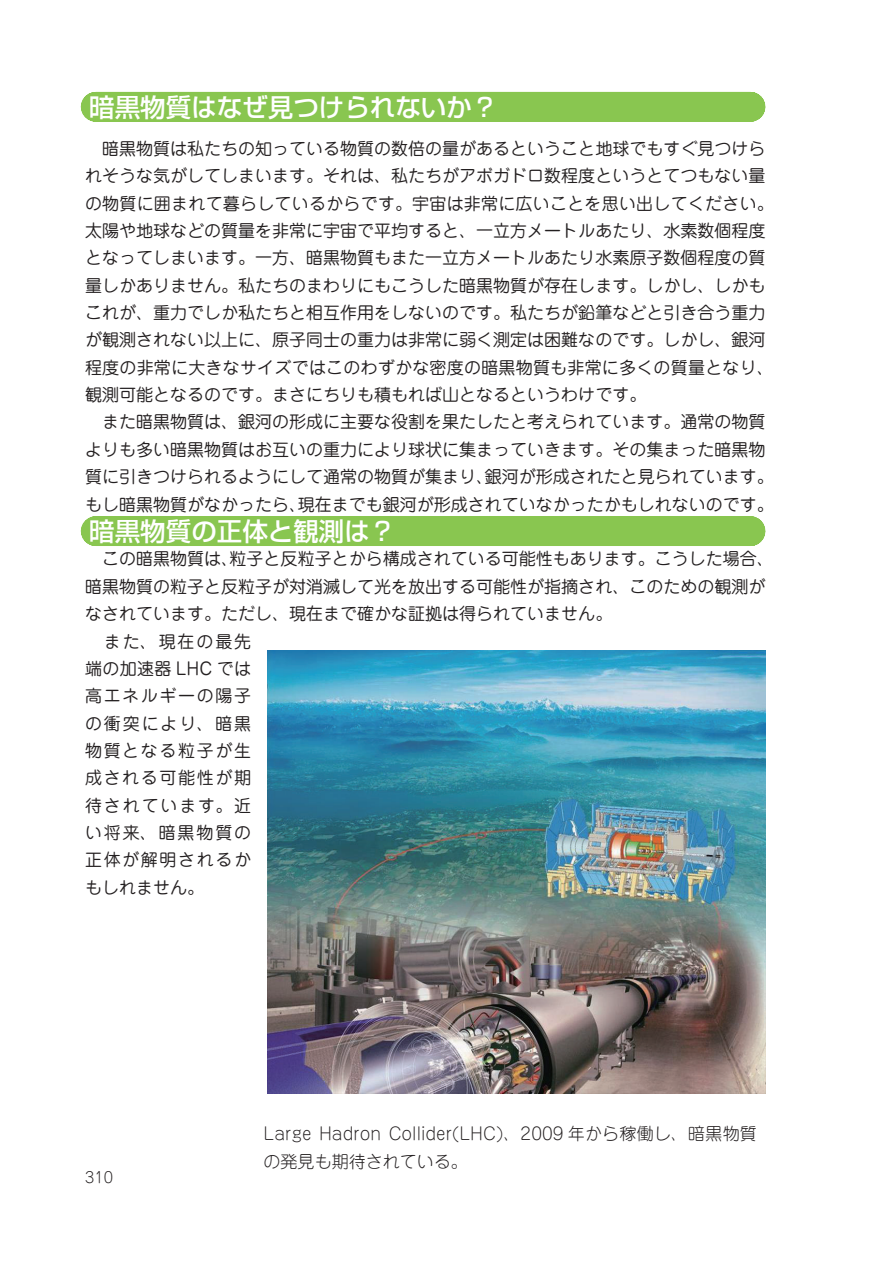
<style>
.page{position:relative;width:893px;height:1263px;background:#fff}
.page>*{position:absolute;margin:0;border:0;box-sizing:border-box;transform-origin:0 0}
.t1{font:500 25.5px "Shin Go Pro";color:#fff}
.t2{font:16.95px/27.3px "Jun 201 Pro";color:#231f20}
.t3{font:300 16.95px/27.3px "Jun 101 Pro";color:#231f20}
.t4{font:300 14.85px "Jun 101 Pro";color:#231f20}
</style>
<div class="page">
<div style="left:96px;top:92px;width:654px;height:30px;background:#89c650"></div>
<div style="left:96px;top:516px;width:654px;height:30px;background:#89c650"></div>
<img style="left:268px;top:651px;width:497px;height:442px">
<h1 class="t1" style="left:89px;top:86px;width:410px">暗黒物質はなぜ見つけられないか？</h1>
<p class="t2" style="left:85px;top:133px;width:690px">　暗黒物質は私たちの知っている物質の数倍の量があるということ地球でもすぐ見つけられそうな気がしてしまいます。それは、私たちがアボガドロ数程度というとてつもない量の物質に囲まれて暮らしているからです。宇宙は非常に広いことを思い出してください。太陽や地球などの質量を非常に宇宙で平均すると、一立方メートルあたり、水素数個程度となってしまいます。一方、暗黒物質もまた一立方メートルあたり水素原子数個程度の質量しかありません。私たちのまわりにもこうした暗黒物質が存在します。しかし、しかもこれが、重力でしか私たちと相互作用をしないのです。私たちが鉛筆などと引き合う重力が観測されない以上に、原子同士の重力は非常に弱く測定は困難なのです。しかし、銀河程度の非常に大きなサイズではこのわずかな密度の暗黒物質も非常に多くの質量となり、観測可能となるのです。まさにちりも積もれば山となるというわけです。<br>　また暗黒物質は、銀河の形成に主要な役割を果たしたと考えられています。通常の物質よりも多い暗黒物質はお互いの重力により球状に集まっていきます。その集まった暗黒物質に引きつけられるようにして通常の物質が集まり、銀河が形成されたと見られています。もし暗黒物質がなかったら、現在までも銀河が形成されていなかったかもしれないのです。</p>
<h1 class="t1" style="left:89px;top:511px;width:308px">暗黒物質の正体と観測は？</h1>
<p class="t2" style="left:85px;top:543px;width:690px">　この暗黒物質は、粒子と反粒子とから構成されている可能性もあります。こうした場合、暗黒物質の粒子と反粒子が対消滅して光を放出する可能性が指摘され、このための観測がなされています。ただし、現在まで確かな証拠は得られていません。<br>　また、現在の最先<br>端の加速器 LHC では<br>高エネルギーの陽子<br>の衝突により、暗黒<br>物質となる粒子が生<br>成される可能性が期<br>待されています。近<br>い将来、暗黒物質の<br>正体が解明されるか<br>もしれません。</p>
<p class="t4" style="left:85px;top:1165px;width:30px">310</p>
<p class="t3" style="left:264px;top:1118px;width:495px">Large Hadron Collider(LHC)、2009 年から稼働し、暗黒物質の発見も期待されている。</p>
</div>
